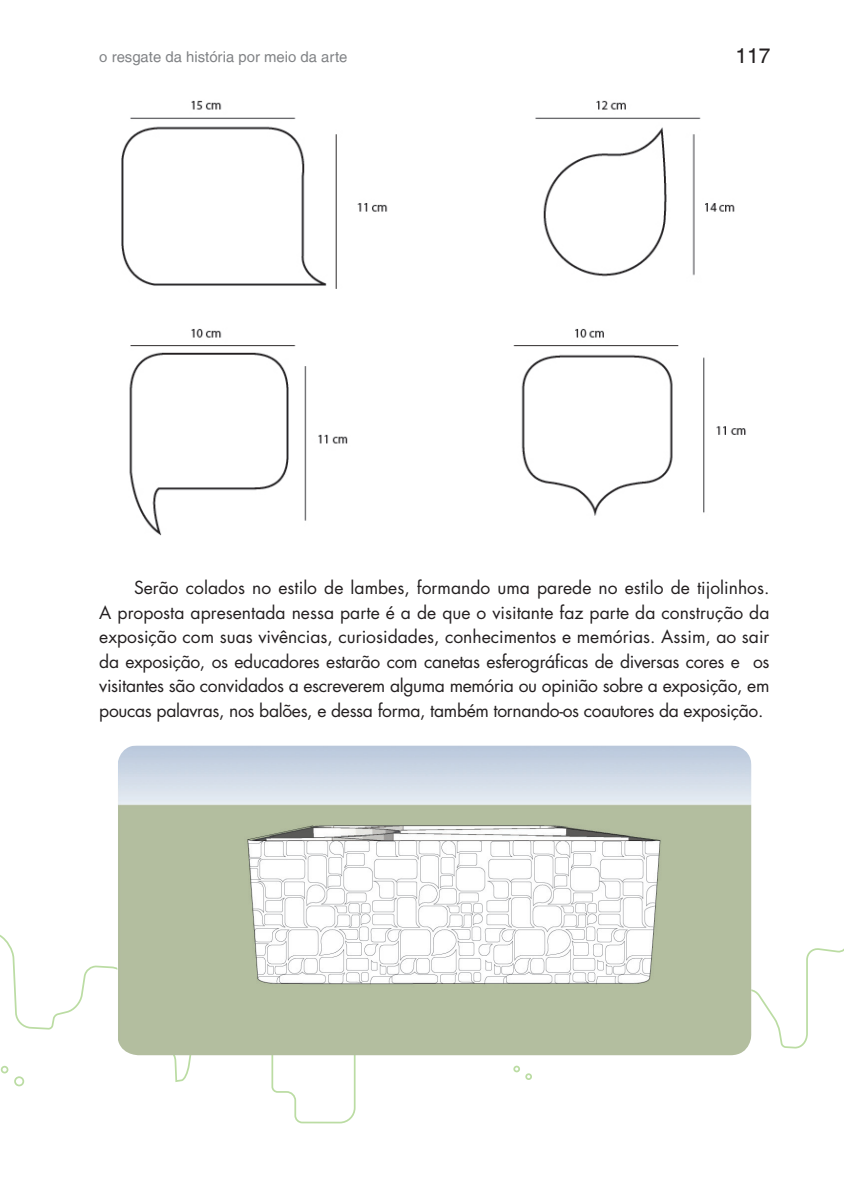
<style>
.page{position:relative;width:844px;height:1191px;background:#fff}
.page>*{position:absolute;margin:0;border:0;box-sizing:border-box;transform-origin:0 0}
.t1{font:21px "Helvetica LT";color:#231f20}
._01_Texto_geral{font:17.5px/24.5px "Futura Std";letter-spacing:-.02em;color:#231f20;text-align:justify}
.t2{font:14.88px "Helvetica LT";color:#808285}
</style>
<div class="page">
<svg style="left:0;top:904px;width:843px;height:220px"></svg>
<img style="left:122px;top:100px;width:624px;height:435px">
<img style="left:117px;top:745px;width:634px;height:310px">
<p class="t2" style="left:99px;top:48px;width:250px">o resgate da história por meio da arte</p>
<p class="t1" style="left:735px;top:43px;width:37px">117</p>
<p class="_01_Texto_geral" style="left:99px;top:576px;width:671px;text-indent:35px">Serão colados no estilo de lambes, formando uma parede no estilo de tijolinhos.<br>A proposta apresentada nessa parte é a de que o visitante faz parte da construção da exposição com suas vivências, curiosidades, conhecimentos e memórias. Assim, ao sair da exposição, os educadores estarão com canetas esferográficas de diversas cores e os visitantes são convidados a escreverem alguma memória ou opinião sobre a exposição, em poucas palavras, nos balões, e dessa forma, também tornando-os coautores da exposição.</p>
</div>
